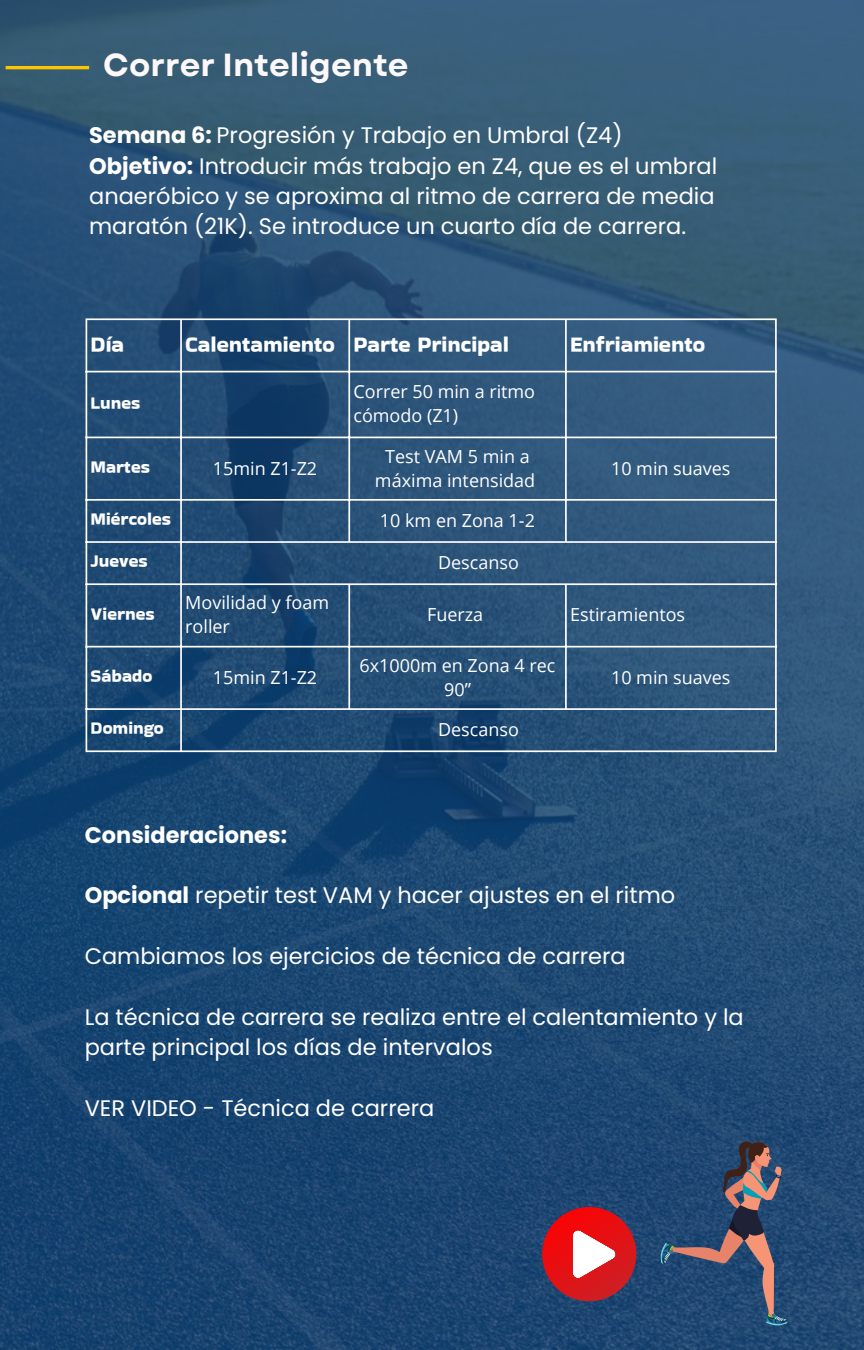
<style>
.page{position:relative;width:864px;height:1350px;background:#fff}
.page>*{position:absolute;margin:0;border:0;box-sizing:border-box;transform-origin:0 0}
.t1{font:700 31.95px "Garet";color:#fcf7f8}
.t2{font:22.5px/30.4px "Poppins";color:#fff}
.t3{font:22.5px "Bakbak One";color:#fff}
.t4{font:700 22.5px "Poppins";color:#fff}
.t5{font:18px/24.1px "Open Sans";color:#fff}
.t6{font:18px "Bakbak One";color:#fff}
.s1{font-weight:700}
</style>
<div class="page">
<img style="left:0;top:0;width:864px;height:1350px">
<hr style="left:6px;top:66px;width:83px;height:3px;background:#fcc500">
<hr style="left:86px;top:320px;width:1px;height:430px;background:#fff">
<hr style="left:180px;top:320px;width:2px;height:430px;background:#fff">
<hr style="left:348px;top:320px;width:2px;height:221px;background:#fff">
<hr style="left:348px;top:585px;width:2px;height:123px;background:#fff">
<hr style="left:565px;top:320px;width:2px;height:221px;background:#fff">
<hr style="left:565px;top:585px;width:2px;height:123px;background:#fff">
<hr style="left:775px;top:320px;width:2px;height:430px;background:#fff">
<hr style="left:86px;top:318px;width:691px;height:2px;background:#fff">
<hr style="left:86px;top:371px;width:691px;height:1px;background:#fff">
<hr style="left:86px;top:437px;width:691px;height:1px;background:#fff">
<hr style="left:86px;top:499px;width:691px;height:2px;background:#fff">
<hr style="left:86px;top:541px;width:691px;height:2px;background:#fff">
<hr style="left:86px;top:583px;width:691px;height:2px;background:#fff">
<hr style="left:86px;top:646px;width:691px;height:2px;background:#fff">
<hr style="left:86px;top:708px;width:691px;height:2px;background:#fff">
<hr style="left:86px;top:750px;width:691px;height:2px;background:#fff">
<svg style="left:542px;top:1207px;width:95px;height:94px;background:#bb3e49"></svg>
<svg style="left:659px;top:1140px;width:129px;height:187px;background:#3c506e"></svg>
<h1 class="t1" style="left:103px;top:42px;width:307px">Correr Inteligente</h1>
<p class="t2" style="left:89px;top:120px;width:630px"><span class="s1">Semana 6:</span> Progresión y Trabajo en Umbral (Z4)<br><span class="s1">Objetivo:</span> Introducir más trabajo en Z4, que es el umbral anaeróbico y se aproxima al ritmo de carrera de media maratón (21K). Se introduce un cuarto día de carrera.</p>
<p class="t3" style="left:91px;top:328px;width:35px">Día</p>
<p class="t3" style="left:185px;top:328px;width:325px">Calentamiento Parte Principal</p>
<p class="t3" style="left:570px;top:328px;width:137px">Enfriamiento</p>
<p class="t6" style="left:91px;top:390px;width:51px">Lunes</p>
<p class="t5" style="left:353px;top:379px;width:183px">Correr 50 min a ritmo cómodo (Z1)</p>
<p class="t6" style="left:91px;top:454px;width:61px">Martes</p>
<p class="t5" style="left:213px;top:456px;width:106px">15min Z1-Z2</p>
<p class="t5" style="left:375px;top:444px;width:162px;text-align:center">Test VAM 5 min a máxima intensidad</p>
<p class="t5" style="left:611px;top:456px;width:121px">10 min suaves</p>
<p class="t6" style="left:91px;top:506px;width:82px">Miércoles</p>
<p class="t5" style="left:380px;top:508px;width:157px">10 km en Zona 1-2</p>
<p class="t6" style="left:91px;top:548px;width:59px">Jueves</p>
<p class="t5" style="left:438px;top:550px;width:82px">Descanso</p>
<p class="t6" style="left:91px;top:601px;width:66px">Viernes</p>
<p class="t5" style="left:185px;top:590px;width:145px">Movilidad y foam roller</p>
<p class="t5" style="left:427px;top:602px;width:58px">Fuerza</p>
<p class="t5" style="left:570px;top:602px;width:117px">Estiramientos</p>
<p class="t6" style="left:91px;top:663px;width:63px">Sábado</p>
<p class="t5" style="left:213px;top:665px;width:106px">15min Z1-Z2</p>
<p class="t5" style="left:360px;top:653px;width:197px;text-align:center">6x1000m en Zona 4 rec<br>90”</p>
<p class="t5" style="left:611px;top:665px;width:121px">10 min suaves</p>
<p class="t6" style="left:91px;top:715px;width:75px">Domingo</p>
<p class="t5" style="left:438px;top:717px;width:82px">Descanso</p>
<p class="t4" style="left:85px;top:819px;width:204px">Consideraciones:</p>
<p class="t2" style="left:85px;top:880px;width:592px"><span class="s1">Opcional</span> repetir test VAM y hacer ajustes en el ritmo</p>
<p class="t2" style="left:85px;top:941px;width:543px">Cambiamos los ejercicios de técnica de carrera</p>
<p class="t2" style="left:85px;top:1002px;width:661px">La técnica de carrera se realiza entre el calentamiento y la parte principal los días de intervalos</p>
<p class="t2" style="left:85px;top:1093px;width:351px">VER VIDEO - Técnica de carrera</p>
</div>
